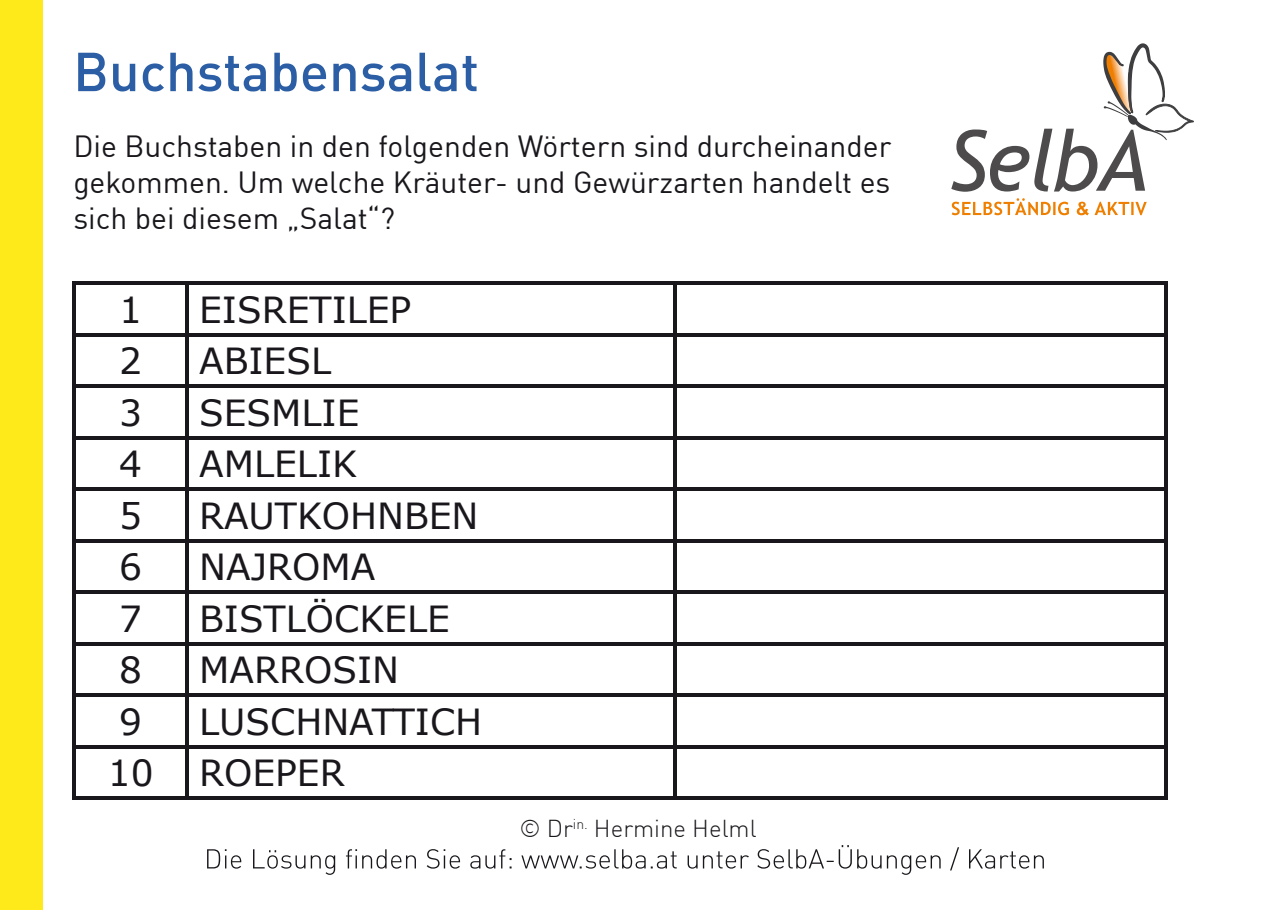
<style>
.page{position:relative;width:1276px;height:910px;background:#fff}
.page>*{position:absolute;margin:0;border:0;box-sizing:border-box;transform-origin:0 0}
.t1{font:500 54px "DIN Pro";color:#2b5ea4}
.t2{font:36px "Verdana";color:#1a171c}
.t3{font:30px/36px "DIN Pro";color:#1a171c;text-align:justify}
.t4{font:300 24px "DIN Pro";color:#1a171c}
</style>
<div class="page">
<svg style="left:207px;top:845px;width:837px;height:30px"></svg>
<svg style="left:951px;top:198px;width:195px;height:17px"></svg>
<svg style="left:951px;top:43px;width:243px;height:149px"></svg>
<div style="left:0;top:0;width:43px;height:910px;background:#feea1a"></div>
<hr style="left:73px;top:281px;width:114px;height:3px;background:#1a171c">
<hr style="left:73px;top:284px;width:3px;height:49px;background:#1a171c">
<hr style="left:187px;top:281px;width:488px;height:3px;background:#1a171c">
<hr style="left:186px;top:284px;width:3px;height:49px;background:#1a171c">
<hr style="left:675px;top:281px;width:493px;height:3px;background:#1a171c">
<hr style="left:674px;top:284px;width:3px;height:49px;background:#1a171c">
<hr style="left:1165px;top:284px;width:3px;height:49px;background:#1a171c">
<hr style="left:73px;top:333px;width:114px;height:3px;background:#1a171c">
<hr style="left:73px;top:336px;width:3px;height:49px;background:#1a171c">
<hr style="left:187px;top:333px;width:488px;height:3px;background:#1a171c">
<hr style="left:186px;top:336px;width:3px;height:49px;background:#1a171c">
<hr style="left:675px;top:333px;width:493px;height:3px;background:#1a171c">
<hr style="left:674px;top:336px;width:3px;height:49px;background:#1a171c">
<hr style="left:1165px;top:336px;width:3px;height:49px;background:#1a171c">
<hr style="left:73px;top:385px;width:114px;height:3px;background:#1a171c">
<hr style="left:73px;top:388px;width:3px;height:48px;background:#1a171c">
<hr style="left:187px;top:385px;width:488px;height:3px;background:#1a171c">
<hr style="left:186px;top:388px;width:3px;height:48px;background:#1a171c">
<hr style="left:675px;top:385px;width:493px;height:3px;background:#1a171c">
<hr style="left:674px;top:388px;width:3px;height:48px;background:#1a171c">
<hr style="left:1165px;top:388px;width:3px;height:48px;background:#1a171c">
<hr style="left:73px;top:436px;width:114px;height:3px;background:#1a171c">
<hr style="left:73px;top:439px;width:3px;height:49px;background:#1a171c">
<hr style="left:187px;top:436px;width:488px;height:3px;background:#1a171c">
<hr style="left:186px;top:439px;width:3px;height:49px;background:#1a171c">
<hr style="left:675px;top:436px;width:493px;height:3px;background:#1a171c">
<hr style="left:674px;top:439px;width:3px;height:49px;background:#1a171c">
<hr style="left:1165px;top:439px;width:3px;height:49px;background:#1a171c">
<hr style="left:73px;top:488px;width:114px;height:3px;background:#1a171c">
<hr style="left:73px;top:491px;width:3px;height:48px;background:#1a171c">
<hr style="left:187px;top:488px;width:488px;height:3px;background:#1a171c">
<hr style="left:186px;top:491px;width:3px;height:48px;background:#1a171c">
<hr style="left:675px;top:488px;width:493px;height:3px;background:#1a171c">
<hr style="left:674px;top:491px;width:3px;height:48px;background:#1a171c">
<hr style="left:1165px;top:491px;width:3px;height:48px;background:#1a171c">
<hr style="left:73px;top:539px;width:114px;height:3px;background:#1a171c">
<hr style="left:73px;top:542px;width:3px;height:49px;background:#1a171c">
<hr style="left:187px;top:539px;width:488px;height:3px;background:#1a171c">
<hr style="left:186px;top:542px;width:3px;height:49px;background:#1a171c">
<hr style="left:675px;top:539px;width:493px;height:3px;background:#1a171c">
<hr style="left:674px;top:542px;width:3px;height:49px;background:#1a171c">
<hr style="left:1165px;top:542px;width:3px;height:49px;background:#1a171c">
<hr style="left:73px;top:591px;width:114px;height:3px;background:#1a171c">
<hr style="left:73px;top:594px;width:3px;height:48px;background:#1a171c">
<hr style="left:187px;top:591px;width:488px;height:3px;background:#1a171c">
<hr style="left:186px;top:594px;width:3px;height:48px;background:#1a171c">
<hr style="left:675px;top:591px;width:493px;height:3px;background:#1a171c">
<hr style="left:674px;top:594px;width:3px;height:48px;background:#1a171c">
<hr style="left:1165px;top:594px;width:3px;height:48px;background:#1a171c">
<hr style="left:73px;top:642px;width:114px;height:3px;background:#1a171c">
<hr style="left:73px;top:645px;width:3px;height:49px;background:#1a171c">
<hr style="left:187px;top:642px;width:488px;height:3px;background:#1a171c">
<hr style="left:186px;top:645px;width:3px;height:49px;background:#1a171c">
<hr style="left:675px;top:642px;width:493px;height:3px;background:#1a171c">
<hr style="left:674px;top:645px;width:3px;height:49px;background:#1a171c">
<hr style="left:1165px;top:645px;width:3px;height:49px;background:#1a171c">
<hr style="left:73px;top:694px;width:114px;height:3px;background:#1a171c">
<hr style="left:73px;top:697px;width:3px;height:48px;background:#1a171c">
<hr style="left:187px;top:694px;width:488px;height:3px;background:#1a171c">
<hr style="left:186px;top:697px;width:3px;height:48px;background:#1a171c">
<hr style="left:675px;top:694px;width:493px;height:3px;background:#1a171c">
<hr style="left:674px;top:697px;width:3px;height:48px;background:#1a171c">
<hr style="left:1165px;top:697px;width:3px;height:48px;background:#1a171c">
<hr style="left:73px;top:745px;width:114px;height:3px;background:#1a171c">
<hr style="left:73px;top:748px;width:3px;height:49px;background:#1a171c">
<hr style="left:187px;top:745px;width:488px;height:3px;background:#1a171c">
<hr style="left:186px;top:748px;width:3px;height:49px;background:#1a171c">
<hr style="left:675px;top:745px;width:493px;height:3px;background:#1a171c">
<hr style="left:674px;top:748px;width:3px;height:49px;background:#1a171c">
<hr style="left:1165px;top:748px;width:3px;height:49px;background:#1a171c">
<hr style="left:73px;top:797px;width:114px;height:3px;background:#1a171c">
<hr style="left:187px;top:797px;width:488px;height:3px;background:#1a171c">
<hr style="left:675px;top:797px;width:493px;height:3px;background:#1a171c">
<h1 class="t1" style="left:73px;top:30px;width:407px">Buchstabensalat</h1>
<p class="t3" style="left:73px;top:126px;width:819px">Die Buchstaben in den folgenden Wörtern sind durcheinander gekommen. Um welche Kräuter- und Gewürzarten handelt es sich bei diesem „Salat“?</p>
<p class="t2" style="left:119px;top:285px;width:24px">1</p>
<p class="t2" style="left:199px;top:285px;width:214px">EISRETILEP</p>
<p class="t2" style="left:119px;top:336px;width:24px">2</p>
<p class="t2" style="left:199px;top:336px;width:133px">ABIESL</p>
<p class="t2" style="left:119px;top:388px;width:24px">3</p>
<p class="t2" style="left:199px;top:388px;width:162px">SESMLIE</p>
<p class="t2" style="left:119px;top:439px;width:24px">4</p>
<p class="t2" style="left:199px;top:439px;width:159px">AMLELIK</p>
<p class="t2" style="left:119px;top:491px;width:24px">5</p>
<p class="t2" style="left:199px;top:491px;width:281px">RAUTKOHNBEN</p>
<p class="t2" style="left:119px;top:542px;width:24px">6</p>
<p class="t2" style="left:199px;top:542px;width:178px">NAJROMA</p>
<p class="t2" style="left:119px;top:594px;width:24px">7</p>
<p class="t2" style="left:199px;top:594px;width:252px">BISTLÖCKELE</p>
<p class="t2" style="left:119px;top:645px;width:24px">8</p>
<p class="t2" style="left:199px;top:645px;width:202px">MARROSIN</p>
<p class="t2" style="left:119px;top:697px;width:24px">9</p>
<p class="t2" style="left:199px;top:697px;width:285px">LUSCHNATTICH</p>
<p class="t2" style="left:108px;top:748px;width:47px">10</p>
<p class="t2" style="left:199px;top:748px;width:147px">ROEPER</p>
<p class="t4" style="left:519px;top:810px;width:239px">© Dr<sup>in.</sup> Hermine Helml</p>
</div>
